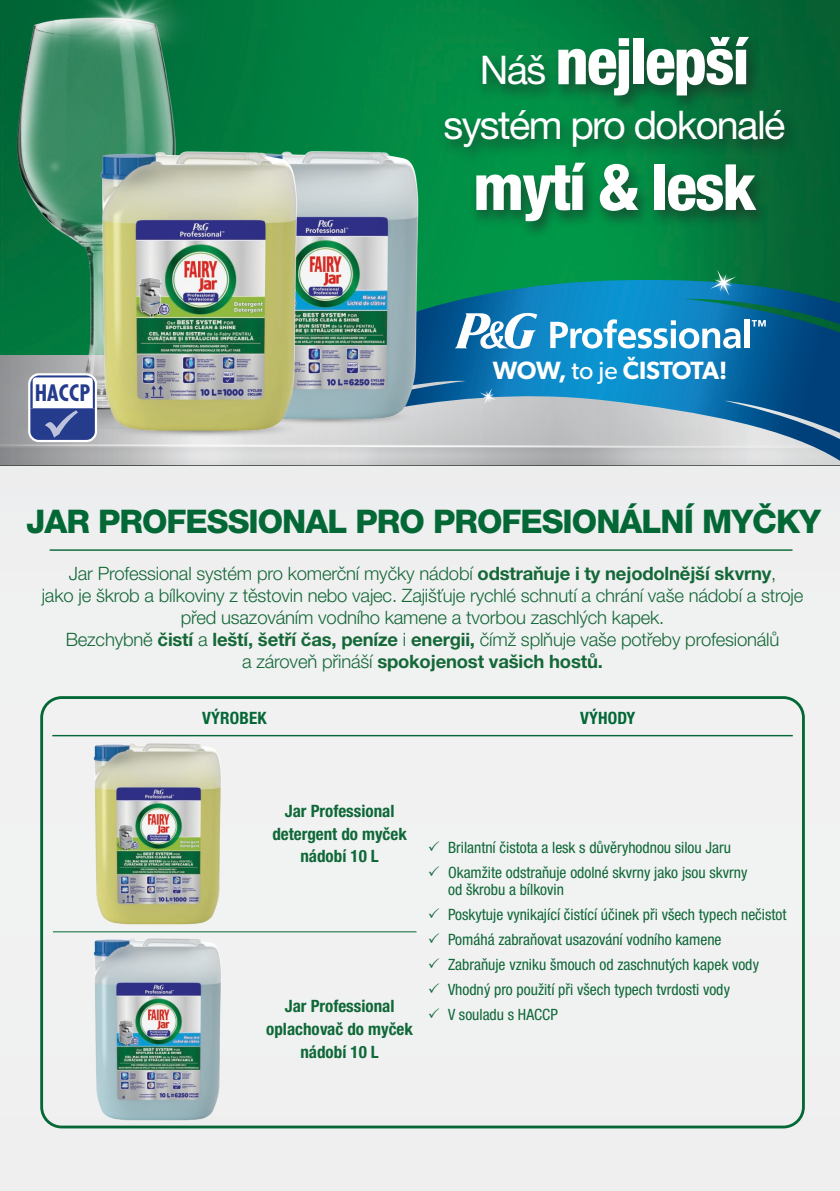
<style>
.page{position:relative;width:840px;height:1191px;background:#fff}
.page>*{position:absolute;margin:0;border:0;box-sizing:border-box;transform-origin:0 0}
.t1{font:800 condensed 63.8px "Helvetica Neue LT Pro";letter-spacing:-.03em;color:#fff}
.t2{font:39.6px "Helvetica Neue LT Pro";letter-spacing:-.04em;color:#fff}
.t3{font:800 32.6px "Helvetica Neue LT Pro";letter-spacing:-.03em;color:#046836}
.t4{font:600 25px "Gibson";letter-spacing:-.02em;color:#fff}
.t5{font:700 condensed 25px "Futura PGOT";color:#253b8c}
.t6{font:300 18.4px/22.2px "Helvetica Neue LT Pro";letter-spacing:-.01em;color:#146837;text-align:center}
.t7{font:700 condensed 17px/22.6px "Helvetica Neue LT Pro";color:#0e6837;text-align:center}
.t8{font:700 condensed 17px "Helvetica Neue LT Pro";letter-spacing:.01em;color:#046836}
.t9{font:condensed 15.6px/25px "Helvetica Neue LT Pro";color:#0e6837}
.s1{font-weight:400;font-stretch:normal;font-size:39.6px}
.s2{font-weight:400}
.s3{font-weight:700}
</style>
<div class="page">
<div style="left:0;top:0;width:839px;height:1191px;background:#f0f1f1"></div>
<img style="left:203px;top:0;width:636px;height:280px">
<svg style="left:0;top:448px;width:839px;height:18px;background:#b6b7b8"></svg>
<svg style="left:374px;top:280px;width:465px;height:181px;background:#348ba7"></svg>
<svg style="left:423px;top:309px;width:416px;height:50px"></svg>
<svg style="left:709px;top:270px;width:26px;height:26px"></svg>
<img style="left:0;top:0;width:203px;height:375px">
<img style="left:320px;top:366px;width:112px;height:85px">
<img style="left:82px;top:372px;width:238px;height:79px">
<img style="left:302px;top:144px;width:121px;height:231px">
<img style="left:94px;top:144px;width:208px;height:231px">
<div style="left:28px;top:373px;width:69px;height:69px;border:2px solid #fff;border-radius:10px"></div>
<svg style="left:0;top:375px;width:839px;height:73px;background:#8fa9b3"></svg>
<hr style="left:50px;top:549px;width:742px;height:2px;background:#046836">
<div style="left:437px;top:33px;width:361px;height:207px;background:#231f20;opacity:.6"></div>
<div style="left:40px;top:696px;width:764px;height:432px;border:3px solid #046836;border-radius:20px"></div>
<hr style="left:52px;top:735px;width:740px;height:1px;background:#046836">
<hr style="left:53px;top:931px;width:363px;height:1px;background:#046836">
<img style="left:93px;top:743px;width:128px;height:182px">
<img style="left:94px;top:938px;width:127px;height:183px">
<h3 class="t5" style="left:35px;top:378px;width:57px">HACCP</h3>
<h1 class="t1" style="left:479px;top:22px;width:271px"><span class="s1">Náš</span> nejlepší</h1>
<h2 class="t2" style="left:443px;top:101px;width:343px">systém pro dokonalé</h2>
<h1 class="t1" style="left:473px;top:148px;width:284px">mytí &amp; lesk</h1>
<h3 class="t4" style="left:492px;top:356px;width:236px">WOW, <span class="s2">to je</span> ČISTOTA!</h3>
<h3 class="t3" style="left:26px;top:502px;width:795px">JAR PROFESSIONAL PRO PROFESIONÁLNÍ MYČKY</h3>
<p class="t6" style="left:42px;top:561px;width:762px">Jar Professional systém pro komerční myčky nádobí <span class="s3">odstraňuje i ty nejodolnější skvrny</span>,<br>jako je škrob a bílkoviny z těstovin nebo vajec. Zajišťuje rychlé schnutí a chrání vaše nádobí a stroje před usazováním vodního kamene a tvorbou zaschlých kapek.<br>Bezchybně <span class="s3">čistí</span> a <span class="s3">leští, šetří čas, peníze</span> i <span class="s3">energii,</span> čímž splňuje vaše potřeby profesionálů<br>a zároveň přináší <span class="s3">spokojenost vašich hostů.</span></p>
<p class="t8" style="left:202px;top:707px;width:66px">VÝROBEK</p>
<p class="t8" style="left:579px;top:707px;width:57px">VÝHODY</p>
<p class="t7" style="left:272px;top:799px;width:136px">Jar Professional detergent do myček nádobí 10 L</p>
<p class="t7" style="left:266px;top:994px;width:148px">Jar Professional oplachovač do myček nádobí 10 L</p>
<p class="t9" style="left:448px;top:834px;width:301px">Brilantní čistota a lesk s důvěryhodnou silou Jaru<br>Okamžite odstraňuje odolné skvrny jako jsou skvrny</p>
<p class="t9" style="left:448px;top:876px;width:340px">od škrobu a bílkovin<br>Poskytuje vynikající čistící účinek při všech typech nečistot Pomáhá zabraňovat usazování vodního kamene<br>Zabraňuje vzniku šmouch od zaschnutých kapek vody Vhodný pro použití při všech typech tvrdosti vody<br>V souladu s HACCP</p>
</div>
